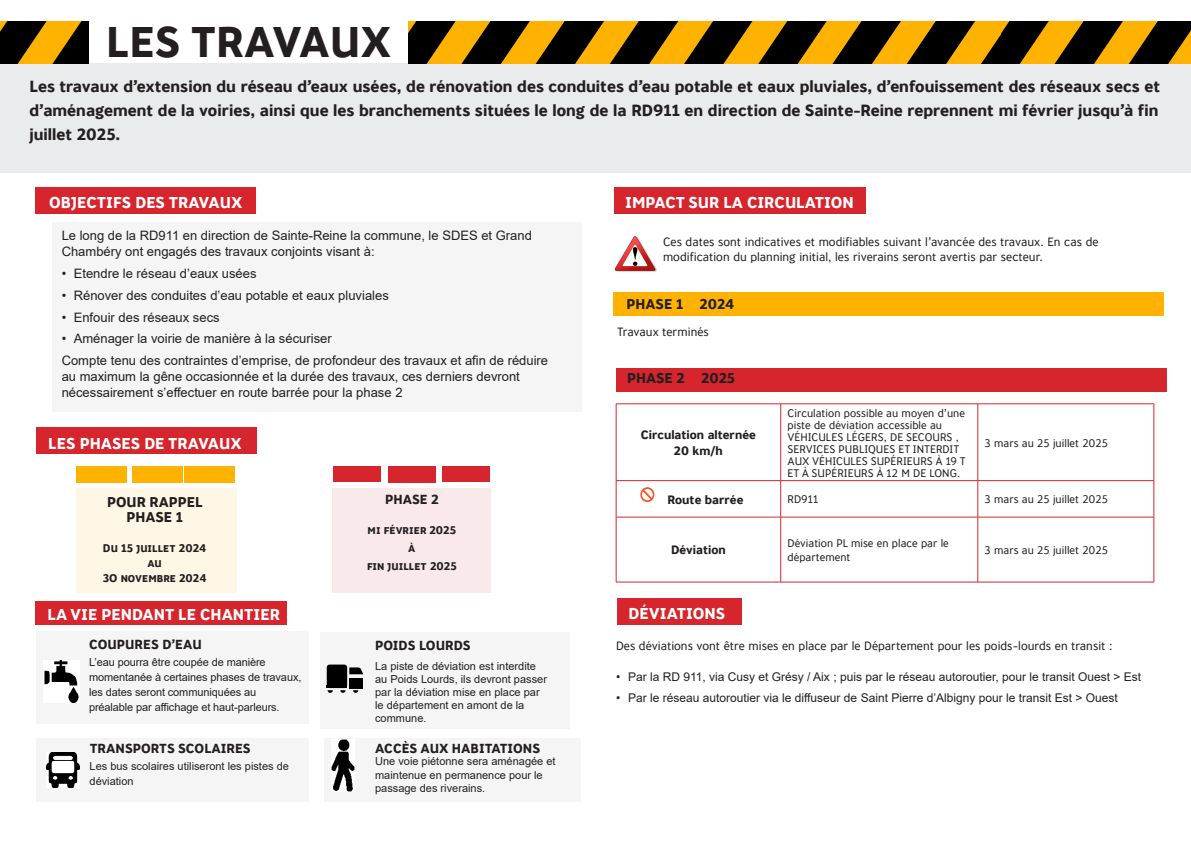
<style>
.page{position:relative;width:1191px;height:842px;background:#fff}
.page>*{position:absolute;margin:0;border:0;box-sizing:border-box;transform-origin:0 0}
.t1{font:700 42.5px "Banjax";color:#231f20}
.t2{font:700 16px/24px "Banjax";color:#231f20;text-align:justify}
.t3{font:700 15.6px "Banjax";color:#fff}
.t4{font:700 14px "Banjax";color:#231f20}
.t5{font:13px/16px "Arial";color:#231f20}
.t6{font:700 13px "Banjax";color:#231f20}
.t7{font:12px/14.4px "Banjax";color:#231f20}
.t8{font:12px "Arial";color:#231f20}
.t9{font:700 12px "Banjax";color:#231f20}
.t10{font:11px/13px "Arial";color:#231f20}
.t11{font:11px/12px "Banjax";color:#231f20}
.t12{font:700 11px "Banjax";color:#231f20}
</style>
<div class="page">
<div style="left:36px;top:632px;width:272px;height:92px;background:#f5f5f6"></div>
<div style="left:0;top:64px;width:1191px;height:109px;background:#eaebec"></div>
<svg style="left:0;top:21px;width:88px;height:43px;background:#674800"></svg>
<div style="left:52px;top:222px;width:529px;height:189px;background:#f5f5f6"></div>
<div style="left:35px;top:187px;width:221px;height:27px;background:#d6252c"></div>
<svg style="left:408px;top:21px;width:783px;height:43px;background:#745100"></svg>
<div style="left:36px;top:427px;width:220px;height:26px;background:#d6252c"></div>
<div style="left:35px;top:601px;width:252px;height:24px;background:#d6252c"></div>
<div style="left:324px;top:738px;width:256px;height:64px;background:#f5f5f6"></div>
<div style="left:613px;top:292px;width:550px;height:23px;background:#ffb300"></div>
<div style="left:613px;top:187px;width:252px;height:27px;background:#d6252c"></div>
<div style="left:617px;top:598px;width:124px;height:27px;background:#d6252c"></div>
<hr style="left:616px;top:404px;width:164px;height:1px;background:#d6252d">
<hr style="left:616px;top:404px;width:1px;height:76px;background:#d6252d">
<hr style="left:780px;top:404px;width:197px;height:1px;background:#d6252d">
<hr style="left:780px;top:404px;width:1px;height:76px;background:#d6252d">
<hr style="left:977px;top:404px;width:177px;height:1px;background:#d6252d">
<hr style="left:977px;top:404px;width:1px;height:76px;background:#d6252d">
<hr style="left:1153px;top:404px;width:1px;height:76px;background:#d6252d">
<hr style="left:616px;top:517px;width:164px;height:1px;background:#d6252d">
<hr style="left:781px;top:517px;width:196px;height:1px;background:#d6252d">
<hr style="left:978px;top:517px;width:175px;height:1px;background:#d6252d">
<hr style="left:616px;top:582px;width:164px;height:1px;background:#d6252d">
<hr style="left:780px;top:582px;width:197px;height:1px;background:#d6252d">
<hr style="left:977px;top:582px;width:177px;height:1px;background:#d6252d">
<hr style="left:616px;top:480px;width:164px;height:1px;background:#d6252d">
<hr style="left:616px;top:481px;width:1px;height:36px;background:#d6252d">
<hr style="left:616px;top:517px;width:1px;height:65px;background:#d6252d">
<hr style="left:780px;top:480px;width:197px;height:1px;background:#d6252d">
<hr style="left:780px;top:481px;width:1px;height:36px;background:#d6252d">
<hr style="left:780px;top:517px;width:1px;height:65px;background:#d6252d">
<hr style="left:977px;top:480px;width:177px;height:1px;background:#d6252d">
<hr style="left:977px;top:481px;width:1px;height:36px;background:#d6252d">
<hr style="left:1153px;top:481px;width:1px;height:36px;background:#d6252d">
<hr style="left:977px;top:517px;width:1px;height:65px;background:#d6252d">
<hr style="left:1153px;top:517px;width:1px;height:65px;background:#d6252d">
<svg style="left:640px;top:487px;width:15px;height:15px"></svg>
<img style="left:44px;top:660px;width:35px;height:43px">
<img style="left:614px;top:236px;width:42px;height:36px">
<div style="left:616px;top:368px;width:550px;height:23px;background:#d6252c"></div>
<div style="left:36px;top:738px;width:272px;height:64px;background:#f5f5f6"></div>
<img style="left:46px;top:753px;width:34px;height:34px">
<img style="left:331px;top:740px;width:24px;height:51px">
<div style="left:320px;top:632px;width:250px;height:97px;background:#f5f5f6"></div>
<div style="left:327px;top:664px;width:20px;height:24px;background:#000;border-radius:3px"></div>
<hr style="left:327px;top:685px;width:20px;height:3px;background:#000">
<svg style="left:340px;top:690px;width:5px;height:3px"></svg>
<svg style="left:353px;top:690px;width:5px;height:3px"></svg>
<svg style="left:327px;top:690px;width:6px;height:3px"></svg>
<div style="left:349px;top:678px;width:14px;height:10px;background:#000"></div>
<svg style="left:349px;top:667px;width:14px;height:7px"></svg>
<div style="left:76px;top:488px;width:161px;height:105px;background:#fff7e6"></div>
<div style="left:76px;top:466px;width:50px;height:17px;background:#ffb300"></div>
<div style="left:132px;top:466px;width:50px;height:17px;background:#ffb300"></div>
<div style="left:185px;top:466px;width:50px;height:17px;background:#ffb300"></div>
<div style="left:332px;top:488px;width:159px;height:105px;background:#fae9ea"></div>
<div style="left:443px;top:466px;width:47px;height:16px;background:#d6252c"></div>
<div style="left:333px;top:466px;width:48px;height:16px;background:#d6252c"></div>
<div style="left:388px;top:466px;width:48px;height:16px;background:#d6252c"></div>
<p class="t1" style="left:106px;top:9px;width:287px">LES TRAVAUX</p>
<p class="t2" style="left:29px;top:73px;width:1132px">Les travaux d’extension du réseau d’eaux usées, de rénovation des conduites d’eau potable et eaux pluviales, d’enfouissement des réseaux secs et d’aménagement de la voiries, ainsi que les branchements situées le long de la RD911 en direction de Sainte-Reine reprennent mi février jusqu’à fin juillet 2025.</p>
<p class="t3" style="left:49px;top:191px;width:195px">OBJECTIFS DES TRAVAUX</p>
<p class="t5" style="left:62px;top:228px;width:472px">Le long de la RD911 en direction de Sainte-Reine la commune, le SDES et Grand<br>Chambéry ont engagés des travaux conjoints visant à:</p>
<p class="t5" style="left:62px;top:265px;width:196px">• Etendre le réseau d’eaux usées</p>
<p class="t5" style="left:62px;top:287px;width:329px">• Rénover des conduites d’eau potable et eaux pluviales</p>
<p class="t5" style="left:62px;top:309px;width:159px">• Enfouir des réseaux secs</p>
<p class="t5" style="left:62px;top:330px;width:271px">• Aménager la voirie de manière à la sécuriser</p>
<p class="t5" style="left:62px;top:352px;width:488px">Compte tenu des contraintes d’emprise, de profondeur des travaux et afin de réduire au maximum la gêne occasionnée et la durée des travaux, ces derniers devront nécessairement s’effectuer en route barrée pour la phase 2</p>
<p class="t3" style="left:48px;top:432px;width:195px">LES PHASES DE TRAVAUX</p>
<p class="t4" style="left:107px;top:491px;width:97px">POUR RAPPEL</p>
<p class="t4" style="left:126px;top:506px;width:58px">PHASE 1</p>
<p class="t12" style="left:103px;top:540px;width:105px">Du 15 juillet 2024</p>
<p class="t12" style="left:147px;top:555px;width:16px">au</p>
<p class="t12" style="left:103px;top:570px;width:105px">3O novembre 2024</p>
<p class="t3" style="left:47px;top:602px;width:234px">LA VIE PENDANT LE CHANTIER</p>
<p class="t6" style="left:89px;top:634px;width:114px">COUPURES D’EAU</p>
<p class="t10" style="left:89px;top:655px;width:214px;line-height:15px">L’eau pourra être coupée de manière momentanée à certaines phases de travaux, les dates seront communiquées au préalable par affichage et haut-parleurs.</p>
<p class="t6" style="left:90px;top:738px;width:162px">TRANSPORTS SCOLAIRES</p>
<p class="t10" style="left:90px;top:759px;width:201px;line-height:15px">Les bus scolaires utiliseront les pistes de déviation</p>
<p class="t6" style="left:385px;top:489px;width:55px">PHASE 2</p>
<p class="t12" style="left:368px;top:522px;width:90px">mi février 2025</p>
<p class="t12" style="left:408px;top:540px;width:9px">à</p>
<p class="t12" style="left:367px;top:557px;width:91px">fin juillet 2025</p>
<p class="t6" style="left:375px;top:635px;width:97px">POIDS LOURDS</p>
<p class="t10" style="left:375px;top:659px;width:173px">La piste de déviation est interdite au Poids Lourds, ils devront passer par la déviation mise en place par le département en amont de la commune.</p>
<p class="t6" style="left:375px;top:738px;width:166px">ACCÈS AUX HABITATIONS</p>
<p class="t10" style="left:375px;top:754px;width:182px">Une voie piétonne sera aménagée et</p>
<p class="t10" style="left:375px;top:769px;width:169px">maintenue en permanence pour le passage des riverains.</p>
<p class="t3" style="left:625px;top:190px;width:230px">IMPACT SUR LA CIRCULATION</p>
<p class="t7" style="left:663px;top:234px;width:437px">Ces dates sont indicatives et modifiables suivant l’avancée des travaux. En cas de modification du planning initial, les riverains seront avertis par secteur.</p>
<p class="t4" style="left:626px;top:293px;width:109px">PHASE 1 2024</p>
<p class="t7" style="left:617px;top:324px;width:93px">Travaux terminés</p>
<p class="t4" style="left:627px;top:367px;width:110px">PHASE 2 2025</p>
<p class="t9" style="left:641px;top:425px;width:117px">Circulation alternée</p>
<p class="t9" style="left:674px;top:441px;width:50px">20 km/h</p>
<p class="t11" style="left:787px;top:406px;width:180px">Circulation possible au moyen d’une piste de déviation accessible au<br>VÉHICULES LÉGERS, DE SECOURS ,<br>SERVICES PUBLIQUES ET INTERDIT<br>AUX VÉHICULES SUPÉRIEURS À 19 T<br>ET À SUPÉRIEURS À 12 M DE LONG.</p>
<p class="t11" style="left:984px;top:436px;width:125px">3 mars au 25 juillet 2025</p>
<p class="t9" style="left:667px;top:490px;width:77px">Route barrée</p>
<p class="t11" style="left:787px;top:493px;width:32px">RD911</p>
<p class="t11" style="left:984px;top:493px;width:125px">3 mars au 25 juillet 2025</p>
<p class="t9" style="left:671px;top:541px;width:56px">Déviation</p>
<p class="t11" style="left:787px;top:536px;width:163px;line-height:13.2px">Déviation PL mise en place par le département</p>
<p class="t11" style="left:984px;top:543px;width:125px">3 mars au 25 juillet 2025</p>
<p class="t3" style="left:628px;top:601px;width:98px">DÉVIATIONS</p>
<p class="t7" style="left:616px;top:638px;width:498px">Des déviations vont être mises en place par le Département pour les poids-lourds en transit :</p>
<p class="t8" style="left:616px;top:668px;width:527px">• Par la RD 911, via Cusy et Grésy / Aix ; puis par le réseau autoroutier, pour le transit Ouest &gt; Est</p>
<p class="t8" style="left:616px;top:690px;width:503px">• Par le réseau autoroutier via le diffuseur de Saint Pierre d’Albigny pour le transit Est &gt; Ouest</p>
</div>
